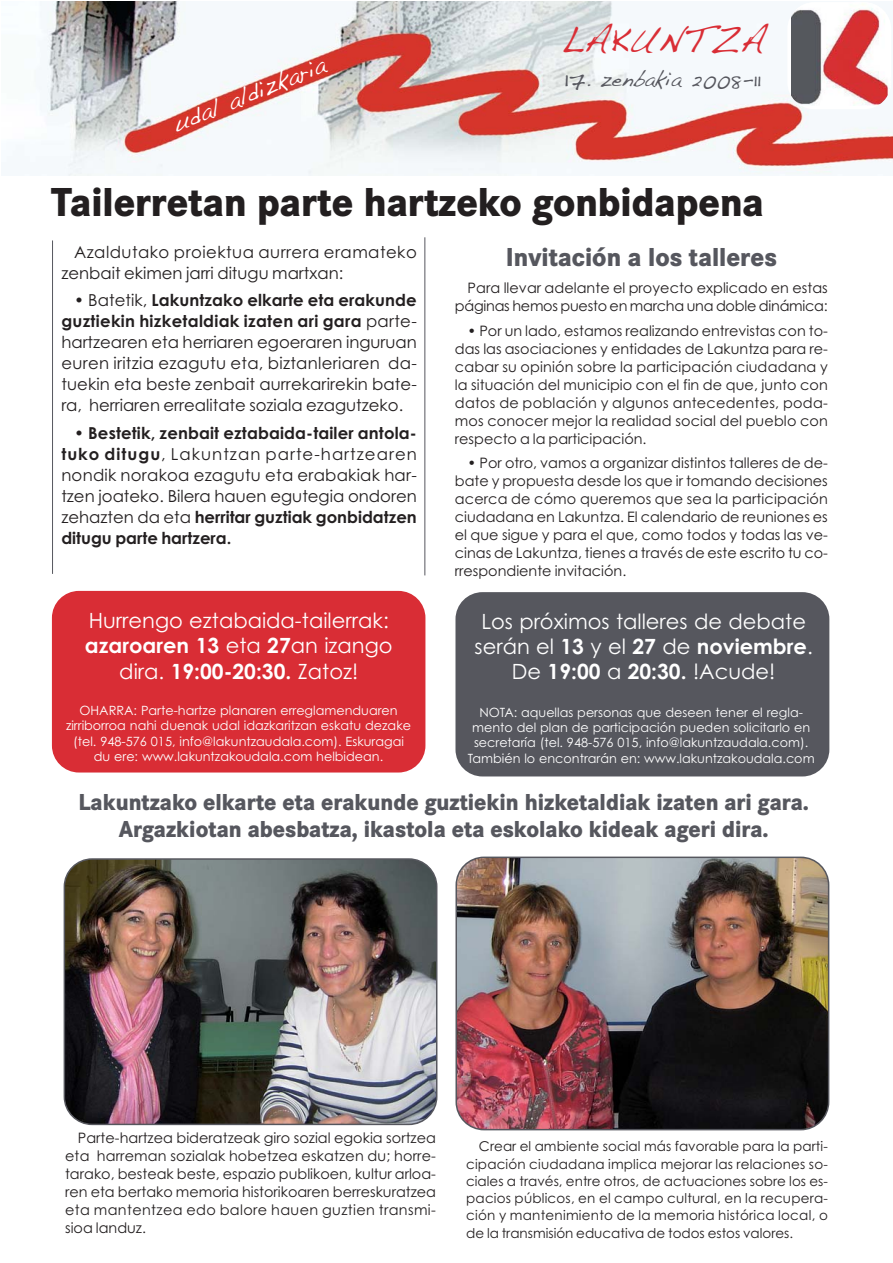
<style>
.page{position:relative;width:893px;height:1263px;background:#fff}
.page>*{position:absolute;margin:0;border:0;box-sizing:border-box;transform-origin:0 0}
.t1{font:800 42px "Corporate S";color:#231f20;scale:.9 1}
.t2{font:36px "Handwriting Dakota";color:#d92d35}
.t3{font:800 27px "Corporate S";color:#56575e;scale:.9 1}
.t4{font:800 24px/27px "Corporate S";color:#56575e;text-align:center;scale:.9 1}
.t5{font:24px "Handwriting Dakota";color:#fff}
.t6{font:21px/25.2px "Century Gothic";color:#fff;text-align:center}
.t7{font:21px "Handwriting Dakota";color:#56575e}
.t8{font:16.5px/21px "Century Gothic";color:#231f20;text-align:justify}
.t9{font:16.5px/21px "Century Gothic";letter-spacing:.03em;color:#231f20}
.t10{font:14.4px/18px "Century Gothic";color:#231f20;text-align:justify}
.t11{font:13.5px/17.2px "Century Gothic";color:#231f20;text-align:justify}
.t12{font:12.75px/15.3px "Century Gothic";color:#fff;text-align:center}
.s1{font-size:24px}
.s2{font-weight:700}
</style>
<div class="page">
<img style="left:39px;top:1px;width:853px;height:175px">
<div style="left:787px;top:2px;width:104px;height:107px;background:#fff;border-radius:27px"></div>
<img style="left:791px;top:2px;width:100px;height:104px">
<hr style="left:424px;top:237px;width:1px;height:338px;background:#56575e">
<hr style="left:52px;top:240px;width:1px;height:334px;background:#56575e">
<img style="left:64px;top:858px;width:373px;height:267px">
<img style="left:455px;top:857px;width:374px;height:273px">
<div style="left:52px;top:591px;width:373px;height:182px;background:#d92d35;border-radius:27px"></div>
<div style="left:455px;top:592px;width:374px;height:184px;background:#56575e;border-radius:27px"></div>
<h3 class="t5" style="left:168px;top:111px;width:164px;rotate:-22deg">udal aldizkaria</h3>
<h2 class="t2" style="left:560px;top:19px;width:206px">LAKUNTZA</h2>
<h3 class="t7" style="left:563px;top:66px;width:198px"><span class="s1">17</span>. zenbakia 2008-11</h3>
<h1 class="t1" style="left:51px;top:185px;width:793px">Tailerretan parte hartzeko gonbidapena</h1>
<p class="t9" style="left:61px;top:243px;width:357px;text-indent:13px">Azaldutako proiektua aurrera eramateko zenbait ekimen jarri ditugu martxan:</p>
<p class="t8" style="left:61px;top:291px;width:357px;text-indent:13px">• Batetik, <span class="s2">Lakuntzako elkarte eta erakunde guztiekin hizketaldiak izaten ari gara</span> parte&shy;hartzearen eta herriaren egoeraren inguruan euren iritzia ezagutu eta, biztanleriaren da&shy;tuekin eta beste zenbait aurrekarirekin bate&shy;ra, herriaren errealitate soziala ezagutzeko.</p>
<p class="t8" style="left:61px;top:424px;width:357px;text-indent:13px">• <span class="s2">Bestetik, zenbait eztabaida-tailer antola&shy;tuko ditugu</span>, Lakuntzan parte-hartzearen nondik norakoa ezagutu eta erabakiak har&shy;tzen joateko. Bilera hauen egutegia ondoren zehazten da eta <span class="s2">herritar guztiak gonbidatzen ditugu parte hartzera.</span></p>
<h3 class="t3" style="left:506px;top:246px;width:302px">Invitación a los talleres</h3>
<p class="t10" style="left:455px;top:280px;width:374px;text-align:right">Para llevar adelante el proyecto explicado en estas páginas hemos puesto en marcha una doble dinámica:</p>
<p class="t10" style="left:455px;top:323px;width:374px;text-indent:13px">• Por un lado, estamos realizando entrevistas con to&shy;das las asociaciones y entidades de Lakuntza para re&shy;cabar su opinión sobre la participación ciudadana y la situación del municipio con el fin de que, junto con datos de población y algunos antecedentes, poda&shy;mos conocer mejor la realidad social del pueblo con respecto a la participación.</p>
<p class="t10" style="left:455px;top:455px;width:374px;text-indent:13px">• Por otro, vamos a organizar distintos talleres de de&shy;bate y propuesta desde los que ir tomando decisiones acerca de cómo queremos que sea la participación ciudadana en Lakuntza. El calendario de reuniones es el que sigue y para el que, como todos y todas las ve&shy;cinas de Lakuntza, tienes a través de este escrito tu co&shy;rrespondiente invitación.</p>
<h3 class="t6" style="left:85px;top:610px;width:309px">Hurrengo eztabaida-tailerrak: <span class="s2">azaroaren 13</span> eta <span class="s2">27</span>an izango dira. <span class="s2">19:00-20:30.</span> Zatoz!</h3>
<h3 class="t6" style="left:474px;top:611px;width:340px">Los próximos talleres de debate serán el <span class="s2">13</span> y el <span class="s2">27</span> de <span class="s2">noviembre</span>.<br>De <span class="s2">19:00</span> a <span class="s2">20:30.</span> !Acude!</h3>
<p class="t12" style="left:66px;top:704px;width:346px">OHARRA: Parte-hartze planaren erreglamenduaren zirriborroa nahi duenak udal idazkaritzan eskatu dezake (tel. 948-576 015, info@lakuntzaudala.com). Eskuragai du ere: www.lakuntzakoudala.com helbidean.</p>
<p class="t12" style="left:468px;top:706px;width:348px">NOTA: aquellas personas que deseen tener el regla&shy;mento del plan de participación pueden solicitarlo en secretaría (tel. 948-576 015, info@lakuntzaudala.com).<br>También lo encontrarán en: www.lakuntzakoudala.com</p>
<h3 class="t4" style="left:78px;top:790px;width:813px">Lakuntzako elkarte eta erakunde guztiekin hizketaldiak izaten ari gara.<br>Argazkiotan abesbatza, ikastola eta eskolako kideak ageri dira.</h3>
<p class="t10" style="left:65px;top:1131px;width:372px;text-indent:13px">Parte-hartzea bideratzeak giro sozial egokia sortzea eta harreman sozialak hobetzea eskatzen du; horre&shy;tarako, besteak beste, espazio publikoen, kultur arloa&shy;ren eta bertako memoria historikoaren berreskuratzea eta mantentzea edo balore hauen guztien transmi&shy;sioa landuz.</p>
<p class="t11" style="left:466px;top:1139px;width:363px;text-indent:13px">Crear el ambiente social más favorable para la parti&shy;cipación ciudadana implica mejorar las relaciones so&shy;ciales a través, entre otros, de actuaciones sobre los es&shy;pacios públicos, en el campo cultural, en la recupera&shy;ción y mantenimiento de la memoria histórica local, o de la transmisión educativa de todos estos valores.</p>
</div>
